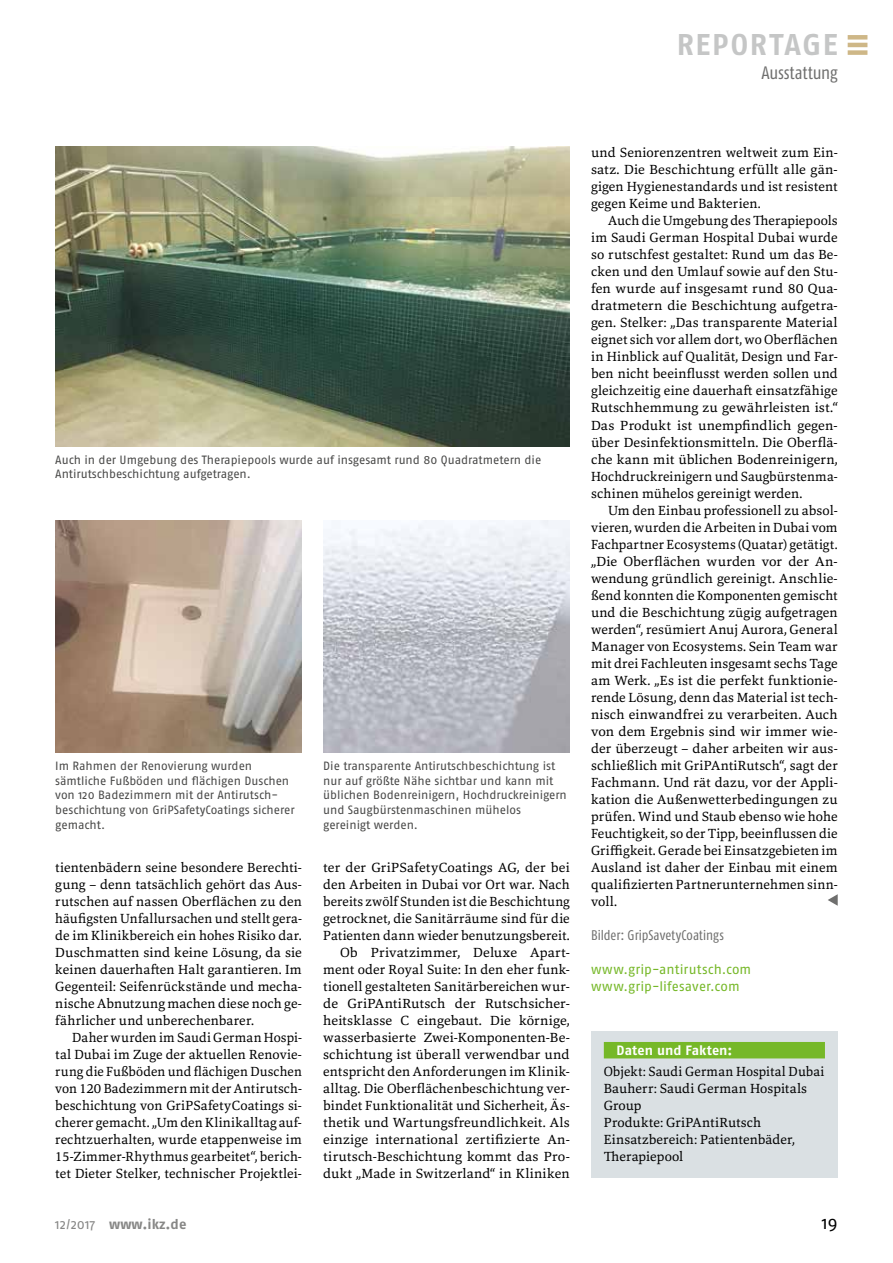
<style>
.page{position:relative;width:893px;height:1263px;background:#fff}
.page>*{position:absolute;margin:0;border:0;box-sizing:border-box;transform-origin:0 0}
.t1{font:700 30px "Fago OT";letter-spacing:.055em;color:#c5c6c6}
.t2{font:condensed 18px "Fago OT";letter-spacing:-.005em;color:#6f6f6e}
.t3{font:18px "Fago OT";color:#000}
.t4{font:condensed 13.95px "Fago OT";color:#6f6f6e}
.t5{font:700 13.95px "Fago OT";color:#878786}
.t6{font:13.8px/17px "Marbach";letter-spacing:.01em;color:#000;text-align:justify}
.t7{font:13.5px/17px "Fago OT";letter-spacing:.015em;color:#76b828}
.t8{font:700 13.5px "Fago OT";color:#fff}
.t9{font:12px/14.9px "Fago OT";letter-spacing:-.005em;color:#494948}
.s1{font-weight:400}
</style>
<div class="page">
<div style="left:848px;top:35px;width:19px;height:5px;background:#ceb787"></div>
<div style="left:848px;top:50px;width:19px;height:5px;background:#ceb787"></div>
<hr style="left:848px;top:43px;width:19px;height:4px;background:#ceb787">
<div style="left:591px;top:1031px;width:247px;height:147px;background:#dae0e3"></div>
<div style="left:604px;top:1042px;width:221px;height:16px;background:#76b828"></div>
<svg style="left:828px;top:894px;width:10px;height:12px"></svg>
<img style="left:55px;top:521px;width:247px;height:232px">
<img style="left:55px;top:147px;width:515px;height:299px">
<img style="left:323px;top:521px;width:247px;height:232px">
<h1 class="t1" style="left:677px;top:26px;width:162px">REPORTAGE</h1>
<h2 class="t2" style="left:761px;top:62px;width:78px">Ausstattung</h2>
<p class="t9" style="left:55px;top:452px;width:488px">Auch in der Umgebung des Therapiepools wurde auf insgesamt rund 80 Quadratmetern die<br>Antirutschbeschichtung aufgetragen.</p>
<p class="t9" style="left:55px;top:758px;width:241px">Im Rahmen der Renovierung wurden sämtliche Fußböden und flächigen Duschen von 120 Badezimmern mit der Antirutsch&shy;beschichtung von GriPSafetyCoatings sicherer gemacht.</p>
<p class="t6" style="left:55px;top:858px;width:248px">tientenbädern seine besondere Berechti&shy;gung – denn tatsächlich gehört das Aus&shy;rutschen auf nassen Oberflächen zu den häufigsten Unfallursachen und stellt gera&shy;de im Klinikbereich ein hohes Risiko dar.<br>Duschmatten sind keine Lösung, da sie keinen dauerhaften Halt garantieren. Im Gegenteil: Seifenrückstände und mecha&shy;nische Abnutzung machen diese noch ge&shy;fährlicher und unberechenbarer.</p>
<p class="t6" style="left:55px;top:1029px;width:248px;text-indent:17px">Daher wurden im Saudi German Hospi&shy;tal Dubai im Zuge der aktuellen Renovie&shy;rung die Fußböden und flächigen Duschen von 120 Badezimmern mit der Antirutsch&shy;beschichtung von GriPSafetyCoatings si&shy;cherer gemacht. „Um den Klinikalltag auf&shy;rechtzuerhalten, wurde etappenweise im 15-Zimmer-Rhythmus gearbeitet“, berich&shy;tet Dieter Stelker, technischer Projektlei-</p>
<p class="t9" style="left:323px;top:758px;width:245px">Die transparente Antirutschbeschichtung ist nur auf größte Nähe sichtbar und kann mit üblichen Bodenreinigern, Hochdruckreinigern und Saugbürstenmaschinen mühelos gereinigt werden.</p>
<p class="t6" style="left:323px;top:858px;width:248px;text-align:right">ter der GriPSafetyCoatings AG, der bei den Arbeiten in Dubai vor Ort war. Nach bereits zwölf Stunden ist die Beschichtung getrocknet, die Sanitärräume sind für die Patienten dann wieder benutzungsbereit.<br>Ob Privatzimmer, Deluxe Apart&shy;ment oder Royal Suite: In den eher funk&shy;tionell gestalteten Sanitärbereichen wur&shy;de GriPAntiRutsch der Rutschsicher&shy;heitsklasse C eingebaut. Die körnige, wasserbasierte Zwei-Komponenten-Be&shy;schichtung ist überall verwendbar und entspricht den Anforderungen im Klinik&shy;alltag. Die Oberflächenbeschichtung ver&shy;bindet Funktionalität und Sicherheit, Äs&shy;thetik und Wartungsfreundlichkeit. Als einzige international zertifizierte An&shy;tirutsch-Beschichtung kommt das Pro&shy;dukt „Made in Switzerland“ in Kliniken</p>
<p class="t6" style="left:591px;top:144px;width:248px">und Seniorenzentren weltweit zum Ein&shy;satz. Die Beschichtung erfüllt alle gän&shy;gigen Hygienestandards und ist resistent gegen Keime und Bakterien.</p>
<p class="t6" style="left:591px;top:212px;width:248px;text-indent:17px">Auch die Umgebung des Therapiepools im Saudi German Hospital Dubai wurde so rutschfest gestaltet: Rund um das Be&shy;cken und den Umlauf sowie auf den Stu&shy;fen wurde auf insgesamt rund 80 Qua&shy;dratmetern die Beschichtung aufgetra&shy;gen. Stelker: „Das transparente Material eignet sich vor allem dort, wo Oberflächen in Hinblick auf Qualität, Design und Far&shy;ben nicht beeinflusst werden sollen und gleichzeitig eine dauerhaft einsatzfähige Rutschhemmung zu gewährleisten ist.“ Das Produkt ist unempfindlich gegen&shy;über Desinfektionsmitteln. Die Oberflä&shy;che kann mit üblichen Bodenreinigern, Hochdruckreinigern und Saugbürstenma&shy;schinen mühelos gereinigt werden.</p>
<p class="t6" style="left:591px;top:501px;width:248px;text-indent:17px">Um den Einbau professionell zu absol&shy;vieren, wurden die Arbeiten in Dubai vom Fachpartner Ecosystems (Quatar) getätigt. „Die Oberflächen wurden vor der An&shy;wendung gründlich gereinigt. Anschlie&shy;ßend konnten die Komponenten gemischt und die Beschichtung zügig aufgetragen werden“, resümiert Anuj Aurora, General Manager von Ecosystems. Sein Team war mit drei Fachleuten insgesamt sechs Tage am Werk. „Es ist die perfekt funktionie&shy;rende Lösung, denn das Material ist tech&shy;nisch einwandfrei zu verarbeiten. Auch von dem Ergebnis sind wir immer wie&shy;der überzeugt – daher arbeiten wir aus&shy;schließlich mit GriPAntiRutsch“, sagt der Fachmann. Und rät dazu, vor der Appli&shy;kation die Außenwetterbedingungen zu prüfen. Wind und Staub ebenso wie hohe Feuchtigkeit, so der Tipp, beeinflussen die Griffigkeit. Gerade bei Einsatzgebieten im Ausland ist daher der Einbau mit einem qualifizierten Partnerunternehmen sinn&shy;voll.</p>
<p class="t4" style="left:591px;top:926px;width:134px">Bilder: GripSavetyCoatings</p>
<p class="t7" style="left:591px;top:961px;width:162px">www.grip-antirutsch.com www.grip-lifesaver.com</p>
<p class="t8" style="left:617px;top:1042px;width:117px">Daten und Fakten:</p>
<p class="t6" style="left:604px;top:1063px;width:222px;text-align:left">Objekt: Saudi German Hospital Dubai<br>Bauherr: Saudi German Hospitals<br>Group<br>Produkte: GriPAntiRutsch<br>Einsatzbereich: Patientenbäder,<br>Therapiepool</p>
<p class="t5" style="left:55px;top:1216px;width:133px"><span class="s1">12/2017</span> www.ikz.de</p>
<h2 class="t3" style="left:822px;top:1212px;width:17px">19</h2>
</div>
